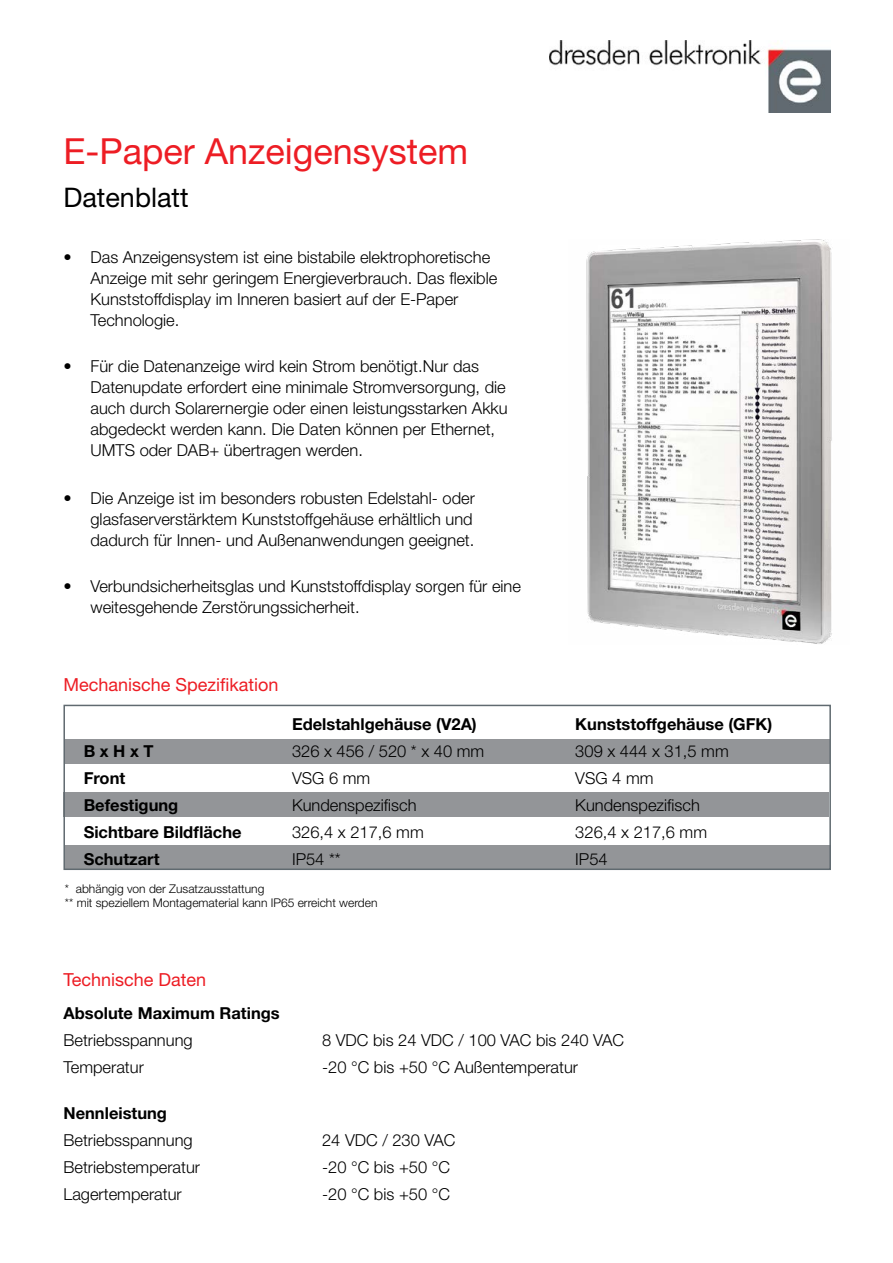
<style>
.page{position:relative;width:893px;height:1263px;background:#fff}
.page>*{position:absolute;margin:0;border:0;box-sizing:border-box;transform-origin:0 0}
.t1{font:36px "Helvetica Neue LT Std";color:#ed1d24}
.t2{font:27px "Helvetica Neue LT Std";color:#000}
.t3{font:18px "Helvetica Neue LT Std";color:#ed1d24}
.t4{font:300 16.5px/27px "Helvetica Neue LT Std";color:#000}
.t5{font:700 16.5px/27px "Helvetica Neue LT Std";color:#000}
.t6{font:300 12px/14.4px "Helvetica Neue LT Std";color:#000}
</style>
<div class="page">
<div style="left:65px;top:846px;width:766px;height:24px;background:#939598"></div>
<div style="left:63px;top:793px;width:766px;height:24px;background:#939598"></div>
<div style="left:64px;top:739px;width:766px;height:25px;background:#939598"></div>
<img style="left:549px;top:40px;width:282px;height:72px">
<img style="left:586px;top:239px;width:246px;height:405px">
<div style="left:63px;top:705px;width:768px;height:165px;border:2px solid #606a70"></div>
<h1 class="t1" style="left:63px;top:130px;width:406px">E-Paper Anzeigensystem</h1>
<h2 class="t2" style="left:63px;top:182px;width:127px">Datenblatt</h2>
<p class="t4" style="left:90px;top:247px;width:408px;line-height:21px;text-indent:-27px">• Das Anzeigensystem ist eine bistabile elektrophoretische Anzeige mit sehr geringem Energieverbrauch. Das flexible Kunststoffdisplay im Inneren basiert auf der E-Paper Technologie.</p>
<p class="t4" style="left:90px;top:355px;width:419px;line-height:21px;text-indent:-27px">• Für die Datenanzeige wird kein Strom benötigt.Nur das Datenupdate erfordert eine minimale Stromversorgung, die auch durch Solarernergie oder einen leistungsstarken Akku abgedeckt werden kann. Die Daten können per Ethernet, UMTS oder DAB+ übertragen werden.</p>
<p class="t4" style="left:90px;top:487px;width:386px;line-height:21px;text-indent:-27px">• Die Anzeige ist im besonders robusten Edelstahl- oder glasfaserverstärktem Kunststoffgehäuse erhältlich und dadurch für Innen- und Außenanwendungen geeignet.</p>
<p class="t4" style="left:90px;top:575px;width:432px;line-height:21px;text-indent:-27px">• Verbundsicherheitsglas und Kunststoffdisplay sorgen für eine weitesgehende Zerstörungssicherheit.</p>
<p class="t3" style="left:63px;top:673px;width:217px">Mechanische Spezifikation</p>
<p class="t5" style="left:292px;top:710px;width:186px">Edelstahlgehäuse (V2A)</p>
<p class="t5" style="left:84px;top:737px;width:159px">B x H x T<br>Front<br>Befestigung<br>Sichtbare Bildfläche<br>Schutzart</p>
<p class="t4" style="left:292px;top:737px;width:194px">326 x 456 / 520 * x 40 mm<br>VSG 6 mm<br>Kundenspezifisch<br>326,4 x 217,6 mm<br>IP54 **</p>
<p class="t6" style="left:65px;top:881px;width:314px">* abhängig von der Zusatzausstattung<br>** mit speziellem Montagematerial kann IP65 erreicht werden</p>
<p class="t3" style="left:63px;top:969px;width:144px">Technische Daten</p>
<p class="t5" style="left:575px;top:710px;width:199px">Kunststoffgehäuse (GFK)</p>
<p class="t4" style="left:575px;top:737px;width:155px">309 x 444 x 31,5 mm<br>VSG 4 mm<br>Kundenspezifisch<br>326,4 x 217,6 mm<br>IP54</p>
<p class="t5" style="left:63px;top:999px;width:218px">Absolute Maximum Ratings</p>
<p class="t4" style="left:63px;top:1026px;width:131px">Betriebsspannung<br>Temperatur</p>
<p class="t4" style="left:322px;top:1026px;width:304px">8 VDC bis 24 VDC / 100 VAC bis 240 VAC -20 °C bis +50 °C Außentemperatur</p>
<p class="t5" style="left:63px;top:1099px;width:105px">Nennleistung</p>
<p class="t4" style="left:63px;top:1126px;width:138px">Betriebsspannung<br>Betriebstemperatur<br>Lagertemperatur</p>
<p class="t4" style="left:322px;top:1126px;width:135px">24 VDC / 230 VAC -20 °C bis +50 °C -20 °C bis +50 °C</p>
</div>
